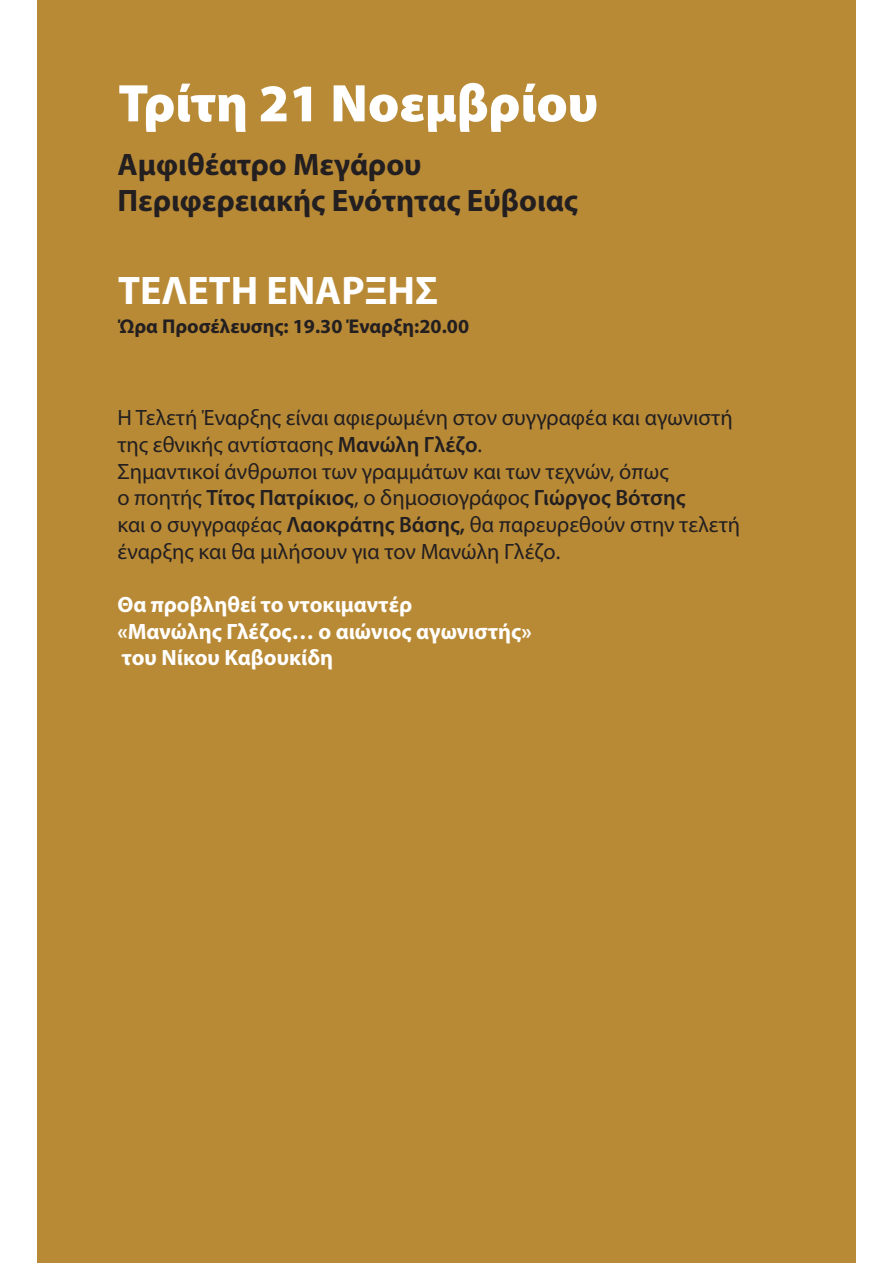
<style>
.page{position:relative;width:893px;height:1263px;background:#fff}
.page>*{position:absolute;margin:0;border:0;box-sizing:border-box;transform-origin:0 0}
.t1{font:900 53.4px "Myriad Pro";color:#fff}
.t2{font:700 40.05px "Myriad Pro";color:#fff}
.t3{font:700 31.05px/35.5px "Myriad Pro";color:#231f20}
.t4{font:22.2px/26.7px "Myriad Pro";color:#231f20}
.t5{font:700 22.2px/26.7px "Myriad Pro";color:#fff}
.t6{font:700 19.95px "Myriad Pro";color:#231f20}
.s1{font-weight:600}
</style>
<div class="page">
<div style="left:37px;top:0;width:819px;height:1262px;background:#b98a36"></div>
<p class="t1" style="left:118px;top:72px;width:482px">Τρίτη 21 Νοεμβρίου</p>
<p class="t3" style="left:117px;top:147px;width:462px">Αμφιθέατρο Μεγάρου<br>Περιφερειακής Ενότητας Εύβοιας</p>
<p class="t2" style="left:118px;top:267px;width:322px">ΤΕΛΕΤΗ ΕΝΑΡΞΗΣ</p>
<p class="t6" style="left:118px;top:314px;width:352px">Ώρα Προσέλευσης: 19.30 Έναρξη:20.00</p>
<p class="t4" style="left:117px;top:404px;width:624px">Η Τελετή Έναρξης είναι αφιερωμένη στον συγγραφέα και αγωνιστή της εθνικής αντίστασης <span class="s1">Μανώλη Γλέζο</span>.<br>Σημαντικοί άνθρωποι των γραμμάτων και των τεχνών, όπως<br>ο ποητής <span class="s1">Τίτος Πατρίκιος</span>, ο δημοσιογράφος <span class="s1">Γιώργος Βότσης<br></span>και ο συγγραφέας <span class="s1">Λαοκράτης Βάσης,</span> θα παρευρεθούν στην τελετή έναρξης και θα μιλήσουν για τον Μανώλη Γλέζο.</p>
<p class="t5" style="left:117px;top:591px;width:416px">Θα προβληθεί το ντοκιμαντέρ<br>«Μανώλης Γλέζος… ο αιώνιος αγωνιστής» του Νίκου Καβουκίδη</p>
</div>
